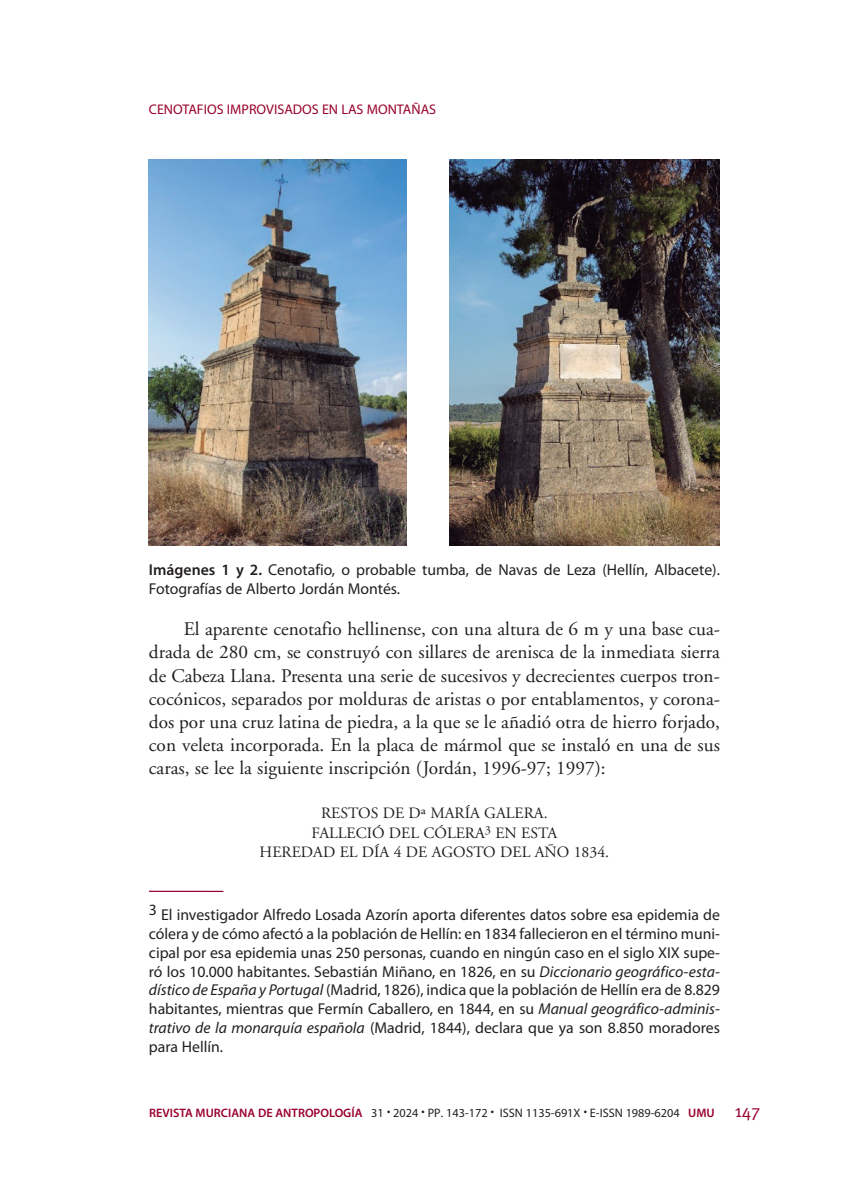
<style>
.page{position:relative;width:844px;height:1191px;background:#fff}
.page>*{position:absolute;margin:0;border:0;box-sizing:border-box;transform-origin:0 0}
.t1{font:19.25px/23.1px "Adobe Garamond";color:#231f20;text-align:justify}
.t2{font:15.75px/18.9px "Myriad Pro";color:#231f20;text-align:justify}
.t3{font:15.75px/20.5px "Adobe Garamond";color:#231f20;text-align:center}
.t4{font:14px "Myriad Pro";color:#98012d}
.t5{font:12.25px "Myriad Pro";color:#231f20}
.s1{font-weight:600}
.s2{font-style:italic}
.s3{font-weight:600;color:#98012d}
.s4{font-family:"Meta Plus Normal";font-size:17.5px;color:#98012d}
</style>
<div class="page">
<img style="left:149px;top:159px;width:257px;height:386px">
<img style="left:449px;top:160px;width:270px;height:385px">
<hr style="left:149px;top:890px;width:74px;height:2px;background:#98012d">
<p class="t4" style="left:149px;top:104px;width:288px">CENOTAFIOS IMPROVISADOS EN LAS MONTAÑAS</p>
<p class="t2" style="left:149px;top:561px;width:572px"><span class="s1">Imágenes 1 y 2.</span> Cenotafio, o probable tumba, de Navas de Leza (Hellín, Albacete).<br>Fotografías de Alberto Jordán Montés.</p>
<p class="t1" style="left:149px;top:619px;width:572px;text-indent:35px">El aparente cenotafio hellinense, con una altura de 6 m y una base cua&shy;drada de 280 cm, se construyó con sillares de arenisca de la inmediata sierra de Cabeza Llana. Presenta una serie de sucesivos y decrecientes cuerpos tron&shy;cocónicos, separados por molduras de aristas o por entablamentos, y corona&shy;dos por una cruz latina de piedra, a la que se le añadió otra de hierro forjado, con veleta incorporada. En la placa de mármol que se instaló en una de sus caras, se lee la siguiente inscripción (Jordán, 1996-97; 1997):</p>
<p class="t3" style="left:311px;top:803px;width:247px">RESTOS DE Dª MARÍA GALERA.<br>FALLECIÓ DEL CÓLERA<sup>3</sup> EN ESTA</p>
<p class="t3" style="left:259px;top:843px;width:351px">HEREDAD EL DÍA 4 DE AGOSTO DEL AÑO 1834.</p>
<p class="t2" style="left:149px;top:906px;width:572px">3 El investigador Alfredo Losada Azorín aporta diferentes datos sobre esa epidemia de cólera y de cómo afectó a la población de Hellín: en 1834 fallecieron en el término muni&shy;cipal por esa epidemia unas 250 personas, cuando en ningún caso en el siglo XIX supe&shy;ró los 10.000 habitantes. Sebastián Miñano, en 1826, en su <span class="s2">Diccionario geográfico-esta&shy;dístico de España y Portugal</span> (Madrid, 1826), indica que la población de Hellín era de 8.829 habitantes, mientras que Fermín Caballero, en 1844, en su <span class="s2">Manual geográfico-adminis&shy;trativo de la monarquía española</span> (Madrid, 1844), declara que ya son 8.850 moradores para Hellín.</p>
<p class="t5" style="left:149px;top:1107px;width:613px"><span class="s3">REVISTA MURCIANA DE ANTROPOLOGÍA</span> 31 <sup>.</sup> 2024 <sup>.</sup> PP. 143-172 <sup>.</sup> ISSN 1135-691X <sup>.</sup> E-ISSN 1989-6204 <span class="s3">UMU</span> <span class="s4">147</span></p>
</div>
